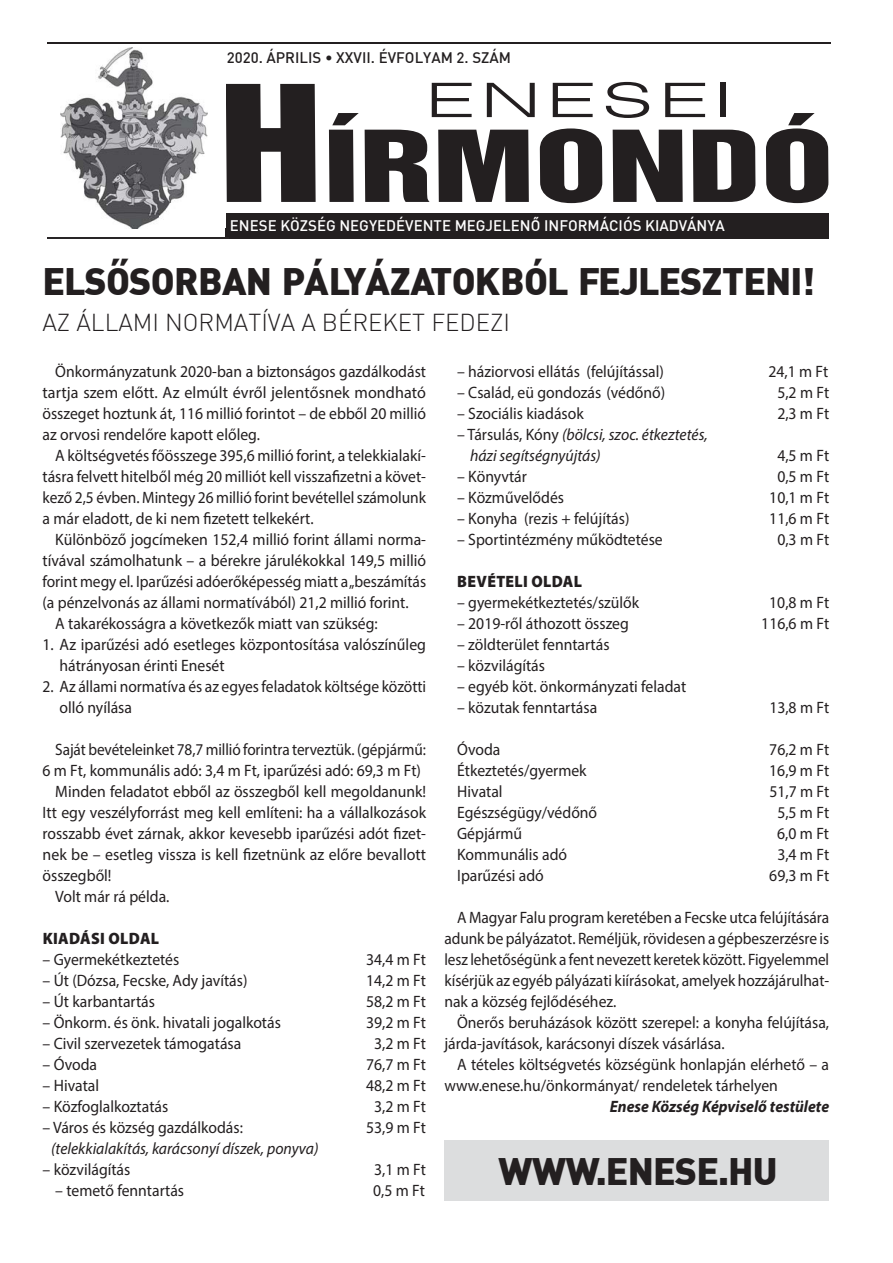
<style>
.page{position:relative;width:893px;height:1263px;background:#fff}
.page>*{position:absolute;margin:0;border:0;box-sizing:border-box;transform-origin:0 0}
.t1{font:147.75px "H Helv Inserat";color:#231f20;scale:1.27 1}
.t2{font:90.45px "H Helv Inserat";letter-spacing:-.005em;color:#231f20;scale:1.45 1}
.t3{font:47.4px "Swiss 721 Light Extended HU Normal";letter-spacing:.08em;color:#231f20;scale:1.51 1}
.t4{font:37.5px "DIN Blk PFL";color:#231f20}
.t5{font:24px "Din CE Lig H";color:#231f20}
.t6{font:16.5px/21px "Myriad Pro";color:#231f20;scale:.95 1}
.t7{font:16.5px/21px "Myriad Pro";color:#231f20;scale:.94 1}
.t8{font:italic 16.5px/21px "Myriad Pro";color:#231f20;scale:.95 1}
.t9{font:16.5px "Myriad Pro";color:#231f20;scale:.93 1}
.t10{font:16.5px "Myriad Pro";color:#231f20;scale:.96 1}
.t11{font:italic 700 16.5px "Myriad Pro";color:#231f20;scale:.95 1}
.t12{font:900 16.5px "Myriad Pro";letter-spacing:.02em;color:#231f20;scale:.95 1}
.t13{font:15px "Din CE Med H";color:#fff}
.t14{font:15px "Din CE Med H";color:#231f20}
.s1{font-style:normal}
</style>
<div class="page">
<div style="left:226px;top:213px;width:603px;height:26px;background:#231f20"></div>
<img style="left:61px;top:48px;width:146px;height:180px">
<hr style="left:47px;top:42px;width:783px;height:2px;background:#231f20">
<hr style="left:47px;top:237px;width:182px;height:2px;background:#282526">
<div style="left:444px;top:1140px;width:384px;height:60px;background:#dcddde"></div>
<p class="t14" style="left:227px;top:48px;width:286px">2020. ÁPRILIS • XXVII. ÉVFOLYAM 2. SZÁM</p>
<h3 class="t3" style="left:426px;top:82px;width:205px">ENESEI</h3>
<h1 class="t1" style="left:219px;top:56px;width:85px">H</h1>
<p class="t13" style="left:230px;top:216px;width:497px">ENESE KÖZSÉG NEGYEDÉVENTE MEGJELENÔ INFORMÁCIÓS KIADVÁNYA</p>
<h2 class="t2" style="left:323px;top:112px;width:354px">ÍRMONDÓ</h2>
<h3 class="t4" style="left:43px;top:268px;width:773px">ELSŐSORBAN PÁLYÁZATOKBÓL FEJLESZTENI!</h3>
<h3 class="t5" style="left:43px;top:307px;width:469px">AZ ÁLLAMI NORMATÍVA A BÉREKET FEDEZI</h3>
<p class="t6" style="left:457px;top:363px;width:219px">– háziorvosi ellátás (felújítással)</p>
<p class="t6" style="left:768px;top:363px;width:65px">24,1 m Ft</p>
<p class="t6" style="left:457px;top:384px;width:221px">– Család, eü gondozás (védőnő)</p>
<p class="t6" style="left:777px;top:384px;width:56px">5,2 m Ft</p>
<p class="t6" style="left:457px;top:405px;width:135px">– Szociális kiadások</p>
<p class="t6" style="left:777px;top:405px;width:56px">2,3 m Ft</p>
<p class="t8" style="left:470px;top:426px;width:252px;text-indent:-13px"><span class="s1">– Társulás, Kóny</span> (bölcsi, szoc. étkeztetés, házi segítségnyújtás)</p>
<p class="t6" style="left:43px;top:363px;width:405px;text-align:justify;text-indent:13px">Önkormányzatunk 2020-ban a biztonságos gazdálkodást tartja szem előtt. Az elmúlt évről jelentősnek mondható összeget hoztunk át, 116 millió forintot – de ebből 20 millió az orvosi rendelőre kapott előleg.</p>
<p class="t6" style="left:43px;top:447px;width:405px;text-align:justify;text-indent:13px">A költségvetés főösszege 395,6 millió forint, a telekkialakí&shy;tásra felvett hitelből még 20 milliót kell visszafizetni a követ&shy;kező 2,5 évben. Mintegy 26 millió forint bevétellel számolunk a már eladott, de ki nem fizetett telkekért.</p>
<p class="t6" style="left:55px;top:531px;width:392px">Különböző jogcímeken 152,4 millió forint állami norma-</p>
<p class="t6" style="left:43px;top:552px;width:405px">tívával számolhatunk – a bérekre járulékokkal 149,5 millió</p>
<p class="t7" style="left:43px;top:573px;width:410px">forint megy el. Iparűzési adóerőképesség miatt a „beszámítás</p>
<p class="t6" style="left:43px;top:594px;width:387px">(a pénzelvonás az állami normatívából) 21,2 millió forint.</p>
<p class="t6" style="left:55px;top:615px;width:341px">A takarékosságra a következők miatt van szükség:</p>
<p class="t6" style="left:60px;top:636px;width:387px;text-indent:-17px">1. Az iparűzési adó esetleges központosítása valószínűleg hátrányosan érinti Enesét</p>
<p class="t7" style="left:60px;top:678px;width:392px;text-indent:-17px">2. Az állami normatíva és az egyes feladatok költsége közötti olló nyílása</p>
<p class="t9" style="left:55px;top:743px;width:400px">Saját bevételeinket 78,7 millió forintra terveztük. (gépjármű:</p>
<p class="t6" style="left:43px;top:762px;width:400px">6 m Ft, kommunális adó: 3,4 m Ft, iparűzési adó: 69,3 m Ft)</p>
<p class="t6" style="left:55px;top:783px;width:392px">Minden feladatot ebből az összegből kell megoldanunk!</p>
<p class="t6" style="left:43px;top:804px;width:405px">Itt egy veszélyforrást meg kell említeni: ha a vállalkozások</p>
<p class="t6" style="left:43px;top:825px;width:405px">rosszabb évet zárnak, akkor kevesebb iparűzési adót fizet-</p>
<p class="t10" style="left:43px;top:848px;width:401px">nek be – esetleg vissza is kell fizetnünk az előre bevallott</p>
<p class="t6" style="left:43px;top:867px;width:74px">összegből!</p>
<p class="t6" style="left:55px;top:888px;width:122px">Volt már rá példa.</p>
<p class="t12" style="left:43px;top:932px;width:124px">KIADÁSI OLDAL</p>
<p class="t6" style="left:43px;top:951px;width:146px">– Gyermekétkeztetés</p>
<p class="t6" style="left:366px;top:951px;width:65px">34,4 m Ft</p>
<p class="t6" style="left:43px;top:972px;width:217px">– Út (Dózsa, Fecske, Ady javítás)</p>
<p class="t6" style="left:366px;top:972px;width:65px">14,2 m Ft</p>
<p class="t6" style="left:43px;top:993px;width:120px">– Út karbantartás</p>
<p class="t6" style="left:366px;top:993px;width:65px">58,2 m Ft</p>
<p class="t6" style="left:43px;top:1014px;width:252px">– Önkorm. és önk. hivatali jogalkotás</p>
<p class="t6" style="left:366px;top:1014px;width:65px">39,2 m Ft</p>
<p class="t6" style="left:43px;top:1035px;width:211px">– Civil szervezetek támogatása</p>
<p class="t6" style="left:374px;top:1035px;width:56px">3,2 m Ft</p>
<p class="t6" style="left:43px;top:1056px;width:59px">– Óvoda</p>
<p class="t6" style="left:366px;top:1056px;width:65px">76,7 m Ft</p>
<p class="t6" style="left:43px;top:1077px;width:61px">– Hivatal</p>
<p class="t6" style="left:366px;top:1077px;width:65px">48,2 m Ft</p>
<p class="t6" style="left:43px;top:1098px;width:134px">– Közfoglalkoztatás</p>
<p class="t6" style="left:374px;top:1098px;width:56px">3,2 m Ft</p>
<p class="t6" style="left:43px;top:1119px;width:212px">– Város és község gazdálkodás:</p>
<p class="t6" style="left:366px;top:1119px;width:65px">53,9 m Ft</p>
<p class="t8" style="left:51px;top:1140px;width:283px">(telekkialakítás, karácsonyí díszek, ponyva)</p>
<p class="t6" style="left:43px;top:1161px;width:94px">– közvilágítás</p>
<p class="t6" style="left:374px;top:1161px;width:56px">3,1 m Ft</p>
<p class="t6" style="left:55px;top:1182px;width:137px">– temető fenntartás</p>
<p class="t6" style="left:373px;top:1182px;width:56px">0,5 m Ft</p>
<p class="t6" style="left:777px;top:447px;width:56px">4,5 m Ft</p>
<p class="t6" style="left:457px;top:468px;width:75px">– Könyvtár</p>
<p class="t6" style="left:777px;top:468px;width:56px">0,5 m Ft</p>
<p class="t6" style="left:457px;top:489px;width:114px">– Közművelődés</p>
<p class="t6" style="left:769px;top:489px;width:65px">10,1 m Ft</p>
<p class="t6" style="left:457px;top:510px;width:183px">– Konyha (rezis + felújítás)</p>
<p class="t6" style="left:769px;top:510px;width:65px">11,6 m Ft</p>
<p class="t6" style="left:457px;top:531px;width:218px">– Sportintézmény működtetése</p>
<p class="t6" style="left:777px;top:531px;width:56px">0,3 m Ft</p>
<p class="t12" style="left:457px;top:575px;width:133px">BEVÉTELI OLDAL</p>
<p class="t6" style="left:457px;top:594px;width:193px">– gyermekétkeztetés/szülők</p>
<p class="t6" style="left:769px;top:594px;width:65px">10,8 m Ft</p>
<p class="t6" style="left:457px;top:615px;width:182px">– 2019-ről áthozott összeg</p>
<p class="t6" style="left:761px;top:615px;width:73px">116,6 m Ft</p>
<p class="t6" style="left:457px;top:636px;width:162px">– zöldterület fenntartás</p>
<p class="t6" style="left:457px;top:657px;width:94px">– közvilágítás</p>
<p class="t6" style="left:457px;top:678px;width:243px">– egyéb köt. önkormányzati feladat</p>
<p class="t6" style="left:457px;top:699px;width:149px">– közutak fenntartása</p>
<p class="t6" style="left:769px;top:699px;width:65px">13,8 m Ft</p>
<p class="t6" style="left:457px;top:741px;width:47px">Óvoda</p>
<p class="t6" style="left:769px;top:741px;width:65px">76,2 m Ft</p>
<p class="t6" style="left:457px;top:762px;width:138px">Étkeztetés/gyermek</p>
<p class="t6" style="left:769px;top:762px;width:65px">16,9 m Ft</p>
<p class="t6" style="left:457px;top:783px;width:49px">Hivatal</p>
<p class="t6" style="left:769px;top:783px;width:65px">51,7 m Ft</p>
<p class="t6" style="left:457px;top:804px;width:149px">Egészségügy/védőnő</p>
<p class="t6" style="left:777px;top:804px;width:56px">5,5 m Ft</p>
<p class="t6" style="left:457px;top:825px;width:70px">Gépjármű</p>
<p class="t6" style="left:777px;top:825px;width:56px">6,0 m Ft</p>
<p class="t6" style="left:457px;top:846px;width:117px">Kommunális adó</p>
<p class="t6" style="left:777px;top:846px;width:56px">3,4 m Ft</p>
<p class="t6" style="left:457px;top:867px;width:93px">Iparűzési adó</p>
<p class="t6" style="left:769px;top:867px;width:65px">69,3 m Ft</p>
<p class="t7" style="left:444px;top:909px;width:411px;text-align:justify;text-indent:13px">A Magyar Falu program keretében a Fecske utca felújítására adunk be pályázatot. Reméljük, rövidesen a gépbeszerzésre is lesz lehetőségünk a fent nevezett keretek között. Figyelemmel kísérjük az egyéb pályázati kiírásokat, amelyek hozzájárulhat&shy;nak a község fejlődéséhez.</p>
<p class="t6" style="left:444px;top:1014px;width:407px;text-indent:13px">Önerős beruházások között szerepel: a konyha felújítása, járda-javítások, karácsonyi díszek vásárlása.</p>
<p class="t6" style="left:444px;top:1056px;width:407px;text-indent:13px">A tételes költségvetés községünk honlapján elérhető – a www.enese.hu/önkormányat/ rendeletek tárhelyen</p>
<p class="t11" style="left:610px;top:1100px;width:232px">Enese Község Képviselő testülete</p>
<h3 class="t4" style="left:499px;top:1158px;width:279px">WWW.ENESE.HU</h3>
</div>
